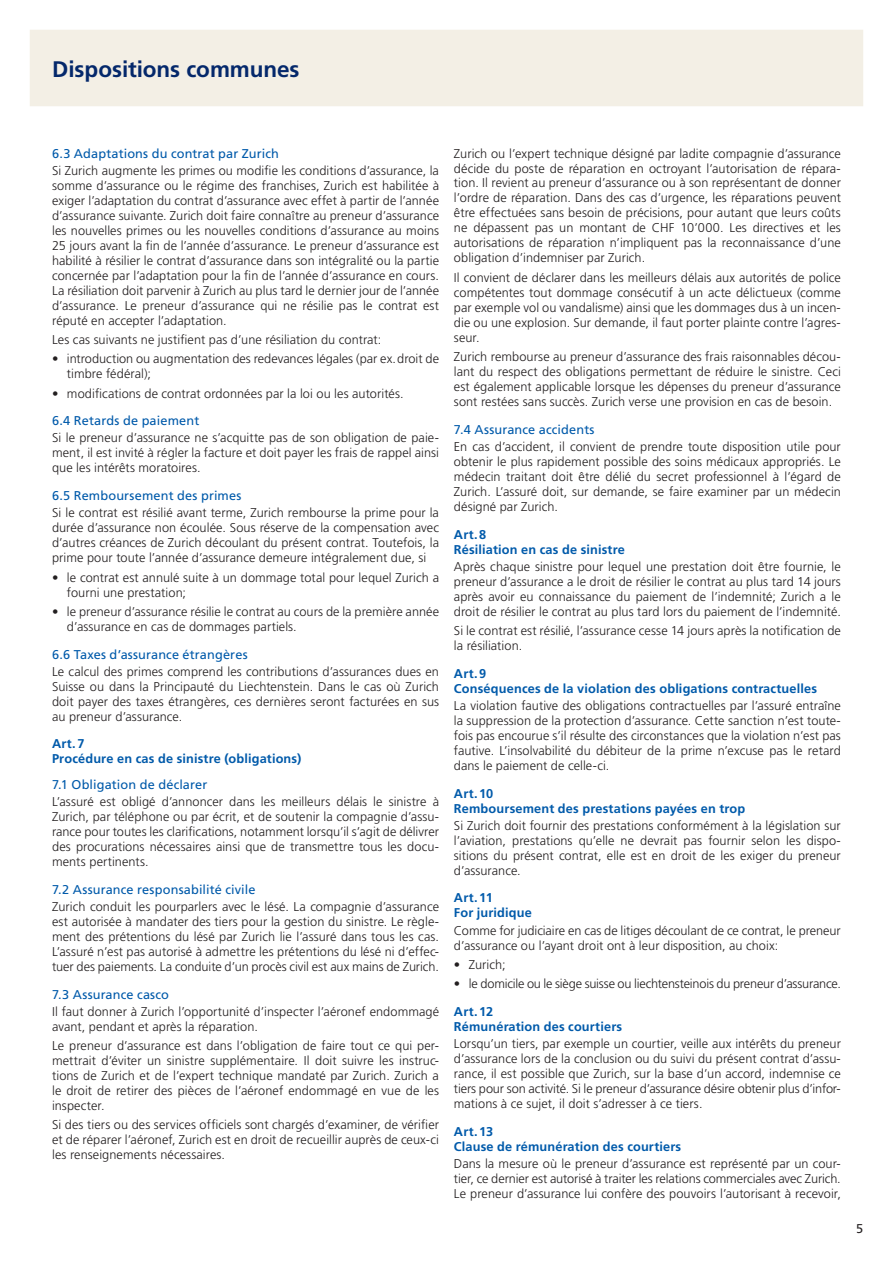
<style>
.page{position:relative;width:893px;height:1263px;background:#fff}
.page>*{position:absolute;margin:0;border:0;box-sizing:border-box;transform-origin:0 0}
.t1{font:700 22.5px "Frutiger";letter-spacing:-.005em;color:#04286b}
.t2{font:300 12.75px/15px "Frutiger";letter-spacing:.005em;color:#231f20;text-align:justify}
.t3{font:700 12.75px/15px "Frutiger";letter-spacing:.01em;color:#015aaa}
.t4{font:12.75px "Frutiger";letter-spacing:.01em;color:#015aaa}
.t5{font:300 12.75px "Frutiger";letter-spacing:-.015em;color:#231f20}
.t6{font:12.75px "Frutiger";color:#231f20}
</style>
<div class="page">
<div style="left:30px;top:30px;width:833px;height:76px;background:#f3efe5"></div>
<h1 class="t1" style="left:52px;top:56px;width:249px">Dispositions communes</h1>
<p class="t4" style="left:52px;top:146px;width:228px">6.3 Adaptations du contrat par Zurich</p>
<p class="t2" style="left:52px;top:163px;width:388px">Si Zurich augmente les primes ou modifie les conditions d’assurance, la somme d’assurance ou le régime des franchises, Zurich est habilitée à exiger l’adaptation du contrat d’assurance avec effet à partir de l’année d’assurance suivante. Zurich doit faire connaître au preneur d’assurance les nouvelles primes ou les nouvelles conditions d’assurance au moins 25 jours avant la fin de l’année d’assurance. Le preneur d’assurance est habilité à résilier le contrat d’assurance dans son intégralité ou la partie concernée par l’adaptation pour la fin de l’année d’assurance en cours.<br>La résiliation doit parvenir à Zurich au plus tard le dernier jour de l’année d’assurance. Le preneur d’assurance qui ne résilie pas le contrat est réputé en accepter l’adaptation.</p>
<p class="t2" style="left:52px;top:332px;width:331px">Les cas suivants ne justifient pas d’une résiliation du contrat:</p>
<p class="t2" style="left:67px;top:351px;width:374px;text-indent:-15px">• introduction ou augmentation des redevances légales (par ex.droit de timbre fédéral);</p>
<p class="t2" style="left:52px;top:386px;width:353px">• modifications de contrat ordonnées par la loi ou les autorités.</p>
<p class="t4" style="left:52px;top:413px;width:149px">6.4 Retards de paiement</p>
<p class="t2" style="left:52px;top:430px;width:388px">Si le preneur d’assurance ne s’acquitte pas de son obligation de paie&shy;ment, il est invité à régler la facture et doit payer les frais de rappel ainsi que les intérêts moratoires.</p>
<p class="t4" style="left:52px;top:488px;width:191px">6.5 Remboursement des primes</p>
<p class="t2" style="left:52px;top:505px;width:388px">Si le contrat est résilié avant terme, Zurich rembourse la prime pour la durée d’assurance non écoulée. Sous réserve de la compensation avec d’autres créances de Zurich découlant du présent contrat. Toutefois, la prime pour toute l’année d’assurance demeure intégralement due, si</p>
<p class="t2" style="left:67px;top:570px;width:374px;text-indent:-15px">• le contrat est annulé suite à un dommage total pour lequel Zurich a fourni une prestation;</p>
<p class="t2" style="left:67px;top:604px;width:374px;text-indent:-15px">• le preneur d’assurance résilie le contrat au cours de la première année d’assurance en cas de dommages partiels.</p>
<p class="t4" style="left:52px;top:647px;width:197px">6.6 Taxes d’assurance étrangères</p>
<p class="t2" style="left:52px;top:664px;width:388px">Le calcul des primes comprend les contributions d’assurances dues en Suisse ou dans la Principauté du Liechtenstein. Dans le cas où Zurich doit payer des taxes étrangères, ces dernières seront facturées en sus au preneur d’assurance.</p>
<p class="t3" style="left:52px;top:736px;width:251px">Art.7<br>Procédure en cas de sinistre (obligations)</p>
<p class="t4" style="left:52px;top:777px;width:157px">7.1 Obligation de déclarer</p>
<p class="t2" style="left:52px;top:794px;width:388px">L’assuré est obligé d’annoncer dans les meilleurs délais le sinistre à Zurich, par téléphone ou par écrit, et de soutenir la compagnie d’assu&shy;rance pour toutes les clarifications, notamment lorsqu’il s’agit de délivrer des procurations nécessaires ainsi que de transmettre tous les docu&shy;ments pertinents.</p>
<p class="t4" style="left:52px;top:882px;width:205px">7.2 Assurance responsabilité civile</p>
<p class="t2" style="left:52px;top:899px;width:388px">Zurich conduit les pourparlers avec le lésé. La compagnie d’assurance est autorisée à mandater des tiers pour la gestion du sinistre. Le règle&shy;ment des prétentions du lésé par Zurich lie l’assuré dans tous les cas.<br>L’assuré n’est pas autorisé à admettre les prétentions du lésé ni d’effec&shy;tuer des paiements. La conduite d’un procès civil est aux mains de Zurich.</p>
<p class="t4" style="left:52px;top:987px;width:118px">7.3 Assurance casco</p>
<p class="t2" style="left:52px;top:1004px;width:388px">Il faut donner à Zurich l’opportunité d’inspecter l’aéronef endommagé avant, pendant et après la réparation.</p>
<p class="t2" style="left:52px;top:1038px;width:388px">Le preneur d’assurance est dans l’obligation de faire tout ce qui per&shy;mettrait d’éviter un sinistre supplémentaire. Il doit suivre les instruc&shy;tions de Zurich et de l’expert technique mandaté par Zurich. Zurich a le droit de retirer des pièces de l’aéronef endommagé en vue de les inspecter.</p>
<p class="t2" style="left:52px;top:1117px;width:388px">Si des tiers ou des services officiels sont chargés d’examiner, de vérifier et de réparer l’aéronef, Zurich est en droit de recueillir auprès de ceux-ci les renseignements nécessaires.</p>
<p class="t2" style="left:454px;top:146px;width:388px">Zurich ou l’expert technique désigné par ladite compagnie d’assurance décide du poste de réparation en octroyant l’autorisation de répara&shy;tion. Il revient au preneur d’assurance ou à son représentant de donner l’ordre de réparation. Dans des cas d’urgence, les réparations peuvent être effectuées sans besoin de précisions, pour autant que leurs coûts ne dépassent pas un montant de CHF 10’000. Les directives et les autorisations de réparation n’impliquent pas la reconnaissance d’une obligation d’indemniser par Zurich.</p>
<p class="t2" style="left:454px;top:270px;width:388px">Il convient de déclarer dans les meilleurs délais aux autorités de police compétentes tout dommage consécutif à un acte délictueux (comme par exemple vol ou vandalisme) ainsi que les dommages dus à un incen&shy;die ou une explosion. Sur demande, il faut porter plainte contre l’agres&shy;seur.</p>
<p class="t2" style="left:454px;top:349px;width:388px">Zurich rembourse au preneur d’assurance des frais raisonnables décou&shy;lant du respect des obligations permettant de réduire le sinistre. Ceci est également applicable lorsque les dépenses du preneur d’assurance sont restées sans succès. Zurich verse une provision en cas de besoin.</p>
<p class="t4" style="left:454px;top:422px;width:142px">7.4 Assurance accidents</p>
<p class="t2" style="left:454px;top:439px;width:388px">En cas d’accident, il convient de prendre toute disposition utile pour obtenir le plus rapidement possible des soins médicaux appropriés. Le médecin traitant doit être délié du secret professionnel à l’égard de Zurich. L’assuré doit, sur demande, se faire examiner par un médecin désigné par Zurich.</p>
<p class="t3" style="left:454px;top:526px;width:172px">Art.8<br>Résiliation en cas de sinistre</p>
<p class="t2" style="left:454px;top:559px;width:388px">Après chaque sinistre pour lequel une prestation doit être fournie, le preneur d’assurance a le droit de résilier le contrat au plus tard 14 jours après avoir eu connaissance du paiement de l’indemnité; Zurich a le droit de résilier le contrat au plus tard lors du paiement de l’indemnité.</p>
<p class="t2" style="left:454px;top:623px;width:388px">Si le contrat est résilié, l’assurance cesse 14 jours après la notification de la résiliation.</p>
<p class="t3" style="left:454px;top:666px;width:365px">Art.9<br>Conséquences de la violation des obligations contractuelles</p>
<p class="t2" style="left:454px;top:698px;width:388px">La violation fautive des obligations contractuelles par l’assuré entraîne la suppression de la protection d’assurance. Cette sanction n’est toute&shy;fois pas encourue s’il résulte des circonstances que la violation n’est pas fautive. L’insolvabilité du débiteur de la prime n’excuse pas le retard dans le paiement de celle-ci.</p>
<p class="t3" style="left:454px;top:785px;width:293px">Art.10<br>Remboursement des prestations payées en trop</p>
<p class="t2" style="left:454px;top:818px;width:388px">Si Zurich doit fournir des prestations conformément à la législation sur l’aviation, prestations qu’elle ne devrait pas fournir selon les dispo&shy;sitions du présent contrat, elle est en droit de les exiger du preneur d’assurance.</p>
<p class="t3" style="left:454px;top:890px;width:79px">Art.11<br>For juridique</p>
<p class="t2" style="left:454px;top:923px;width:388px">Comme for judiciaire en cas de litiges découlant de ce contrat, le preneur d’assurance ou l’ayant droit ont à leur disposition, au choix:</p>
<p class="t2" style="left:454px;top:957px;width:53px">• Zurich;</p>
<p class="t5" style="left:454px;top:976px;width:388px">• le domicile ou le siège suisse ou liechtensteinois du preneur d’assurance.</p>
<p class="t3" style="left:454px;top:1004px;width:170px">Art.12<br>Rémunération des courtiers</p>
<p class="t2" style="left:454px;top:1036px;width:388px">Lorsqu’un tiers, par exemple un courtier, veille aux intérêts du preneur d’assurance lors de la conclusion ou du suivi du présent contrat d’assu&shy;rance, il est possible que Zurich, sur la base d’un accord, indemnise ce tiers pour son activité. Si le preneur d’assurance désire obtenir plus d’infor&shy;mations à ce sujet, il doit s’adresser à ce tiers.</p>
<p class="t3" style="left:454px;top:1124px;width:229px">Art.13<br>Clause de rémunération des courtiers</p>
<p class="t2" style="left:454px;top:1156px;width:388px">Dans la mesure où le preneur d’assurance est représenté par un cour&shy;tier, ce dernier est autorisé à traiter les relations commerciales avec Zurich.<br>Le preneur d’assurance lui confère des pouvoirs l’autorisant à recevoir,</p>
<p class="t6" style="left:856px;top:1221px;width:9px">5</p>
</div>
